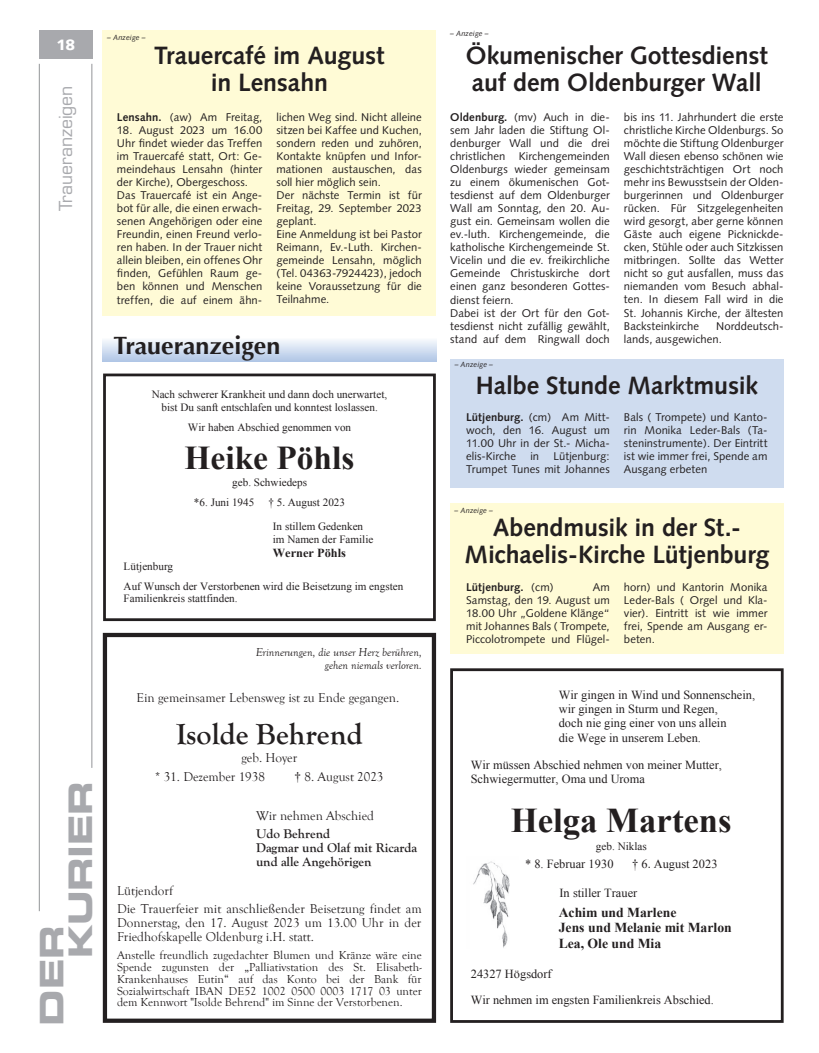
<style>
.page{position:relative;width:819px;height:1053px;background:#fff}
.page>*{position:absolute;margin:0;border:0;box-sizing:border-box;transform-origin:0 0}
.t1{font:700 34.62px "Times New Roman";color:#231f20}
.t2{font:700 33.25px "Times New Roman";color:#231f20}
.t3{font:32.5px/28.9px "Eurostile LT Std Bold Ex 2";letter-spacing:-.01em;color:#a8a9ad}
.t4{font:700 30px "Goudy Old Style";color:#231f20}
.t5{font:700 25px/27.5px "Syntax LT Std";letter-spacing:-.005em;color:#231f20;text-align:center}
.t6{font:700 25px "Optima";color:#231f20}
.t7{font:17.5px "Eurostile LT Std";color:#a8a9ad}
.t8{font:900 15px "Syntax LT Std";color:#fff}
.t9{font:700 13.75px/15.8px "Times New Roman";color:#231f20}
.t10{font:13.12px/13.8px "Goudy Old Style";color:#231f20;text-align:justify}
.t11{font:700 13.12px/13.8px "Goudy Old Style";color:#231f20}
.t12{font:12.38px/14.2px "Times New Roman";color:#231f20}
.t13{font:700 12.25px "Times New Roman";color:#231f20}
.t14{font:11.88px/11.9px "Goudy Old Style";color:#231f20;text-align:justify}
.t15{font:italic 11.88px/12.5px "Goudy Old Style";color:#231f20;text-align:right}
.t16{font:11.25px/13px "Syntax";letter-spacing:.005em;color:#231f20;text-align:justify}
.t17{font:700 11.25px "Syntax";letter-spacing:.01em;color:#231f20}
.t18{font:11.12px/19.9px "Times New Roman";color:#231f20}
.t19{font:italic 7.5px "Syntax LT Std";letter-spacing:.015em;color:#231f20}
.s1{font-weight:700}
.s2{font-weight:400}
</style>
<div class="page">
<div style="left:450px;top:358px;width:333px;height:129px;background:#cfdcef"></div>
<div style="left:450px;top:503px;width:333px;height:151px;background:#fffbd6"></div>
<div style="left:103px;top:30px;width:333px;height:285px;background:#fffbd6"></div>
<hr style="left:39px;top:64px;width:1px;height:847px;background:#939598">
<hr style="left:92px;top:64px;width:1px;height:703px;background:#939598">
<div style="left:39px;top:30px;width:53px;height:29px;background:#a8a9ad"></div>
<div style="left:103px;top:373px;width:333px;height:248px;border:3px solid #231f20"></div>
<div style="left:450px;top:668px;width:333px;height:354px;border:3px solid #231f20"></div>
<img style="left:473px;top:861px;width:37px;height:87px">
<div style="left:103px;top:632px;width:333px;height:390px;border:4px solid #231f20"></div>
<div style="left:103px;top:337px;width:333px;height:24px;background:linear-gradient(to bottom,#fcfdfe,#b5c9e7)"></div>
<p class="t8" style="left:56px;top:36px;width:20px">18</p>
<p class="t7" style="left:55px;top:211px;width:127px;rotate:-90deg">Traueranzeigen</p>
<p class="t19" style="left:107px;top:32px;width:40px">– Anzeige –</p>
<p class="t5" style="left:154px;top:41px;width:232px">Trauercafé im August in Lensahn</p>
<p class="t16" style="left:117px;top:110px;width:147px"><span class="s1">Lensahn.</span> (aw) Am Freitag,</p>
<p class="t16" style="left:117px;top:123px;width:147px;text-align:left">18. August 2023 um 16.00<br>Uhr findet wieder das Treffen im Trauercafé statt, Ort: Ge&shy;meindehaus Lensahn (hinter der Kirche), Obergeschoss.<br>Das Trauercafé ist ein Ange&shy;bot für alle, die einen erwach&shy;senen Angehörigen oder eine<br>Freundin, einen Freund verlo&shy;ren haben. In der Trauer nicht allein bleiben, ein offenes Ohr finden, Gefühlen Raum ge&shy;ben können und Menschen treffen, die auf einem ähn-</p>
<p class="t16" style="left:276px;top:110px;width:147px;text-align:left">lichen Weg sind. Nicht alleine sitzen bei Kaffee und Kuchen, sondern reden und zuhören,<br>Kontakte knüpfen und Infor&shy;mationen austauschen, das soll hier möglich sein.<br>Der nächste Termin ist für<br>Freitag, 29. September 2023 geplant.<br>Eine Anmeldung ist bei Pastor<br>Reimann, Ev.-Luth. Kirchen&shy;gemeinde Lensahn, möglich (Tel. 04363-7924423), jedoch keine Voraussetzung für die<br>Teilnahme.</p>
<p class="t6" style="left:113px;top:330px;width:168px">Traueranzeigen</p>
<p class="t18" style="left:152px;top:388px;width:237px;line-height:12.9px;text-align:center">Nach schwerer Krankheit und dann doch unerwartet, bist Du sanft entschlafen und konntest loslassen.</p>
<p class="t18" style="left:188px;top:417px;width:165px">Wir haben Abschied genommen von</p>
<p class="t2" style="left:184px;top:434px;width:171px">Heike Pöhls</p>
<p class="t18" style="left:194px;top:472px;width:115px;text-indent:38px">geb. Schwiedeps *6. Juni 1945</p>
<p class="t18" style="left:273px;top:490px;width:92px;line-height:24.1px;text-indent:-4px">† 5. August 2023<br>In stillem Gedenken</p>
<p class="t18" style="left:273px;top:529px;width:102px">im Namen der Familie</p>
<p class="t13" style="left:273px;top:544px;width:75px">Werner Pöhls</p>
<p class="t18" style="left:124px;top:556px;width:281px">Lütjenburg<br>Auf Wunsch der Verstorbenen wird die Beisetzung im engsten</p>
<p class="t18" style="left:124px;top:588px;width:115px">Familienkreis stattfinden.</p>
<p class="t3" style="left:37px;top:958px;width:179px;text-indent:-67px;rotate:-90deg">DER<br>KURIER</p>
<p class="t15" style="left:256px;top:646px;width:167px">Erinnerungen, die unser Herz berühren, gehen niemals verloren.</p>
<p class="t10" style="left:136px;top:691px;width:264px">Ein gemeinsamer Lebensweg ist zu Ende gegangen.</p>
<p class="t4" style="left:176px;top:717px;width:188px">Isolde Behrend</p>
<p class="t10" style="left:241px;top:750px;width:57px">geb. Hoyer</p>
<p class="t10" style="left:155px;top:769px;width:111px">* 31. Dezember 1938</p>
<p class="t10" style="left:294px;top:769px;width:90px">† 8. August 2023</p>
<p class="t10" style="left:256px;top:808px;width:119px">Wir nehmen Abschied</p>
<p class="t10" style="left:117px;top:884px;width:57px">Lütjendorf</p>
<p class="t11" style="left:256px;top:827px;width:162px">Udo Behrend<br>Dagmar und Olaf mit Ricarda und alle Angehörigen</p>
<p class="t10" style="left:117px;top:902px;width:306px">Die Trauerfeier mit anschließender Beisetzung findet am Donnerstag, den 17. August 2023 um 13.00 Uhr in der Friedhofskapelle Oldenburg i.H. statt.</p>
<p class="t14" style="left:117px;top:949px;width:306px">Anstelle freundlich zugedachter Blumen und Kränze wäre eine Spende zugunsten der „Palliativstation des St. Elisabeth-Krankenhauses Eutin“ auf das Konto bei der Bank für Sozialwirtschaft IBAN DE52 1002 0500 0003 1717 03 unter dem Kennwort "Isolde Behrend" im Sinne der Verstorbenen.</p>
<p class="t19" style="left:450px;top:29px;width:40px">– Anzeige –</p>
<p class="t5" style="left:466px;top:41px;width:303px;text-align:left">Ökumenischer Gottesdienst auf dem Oldenburger Wall</p>
<p class="t16" style="left:450px;top:110px;width:161px;text-align:left"><span class="s1">Oldenburg.</span> (mv) Auch in die&shy;sem Jahr laden die Stiftung Ol&shy;denburger Wall und die drei christlichen Kirchengemeinden<br>Oldenburgs wieder gemeinsam zu einem ökumenischen Got&shy;tesdienst auf dem Oldenburger<br>Wall am Sonntag, den 20. Au&shy;gust ein. Gemeinsam wollen die ev.-luth. Kirchengemeinde, die katholische Kirchengemeinde St.<br>Vicelin und die ev. freikirchliche<br>Gemeinde Christuskirche dort einen ganz besonderen Gottes&shy;dienst feiern.<br>Dabei ist der Ort für den Got&shy;tesdienst nicht zufällig gewählt, stand auf dem Ringwall doch</p>
<p class="t16" style="left:624px;top:110px;width:161px">bis ins 11. Jahrhundert die erste christliche Kirche Oldenburgs. So möchte die Stiftung Oldenburger Wall diesen ebenso schönen wie geschichtsträchtigen Ort noch mehr ins Bewusstsein der Olden&shy;burgerinnen und Oldenburger rücken. Für Sitzgelegenheiten wird gesorgt, aber gerne können Gäste auch eigene Picknickde&shy;cken, Stühle oder auch Sitzkissen mitbringen. Sollte das Wetter nicht so gut ausfallen, muss das niemanden vom Besuch abhal&shy;ten. In diesem Fall wird in die St. Johannis Kirche, der ältesten Backsteinkirche</p>
<p class="t16" style="left:624px;top:319px;width:161px;text-indent:92px">Norddeutsch&shy;lands, ausgewichen.</p>
<p class="t19" style="left:454px;top:360px;width:40px">– Anzeige –</p>
<p class="t5" style="left:475px;top:371px;width:284px">Halbe Stunde Marktmusik</p>
<p class="t16" style="left:466px;top:411px;width:145px"><span class="s1">Lütjenburg.</span> (cm) Am Mitt&shy;woch, den 16. August um 11.00 Uhr in der St.- Micha&shy;elis-Kirche</p>
<p class="t16" style="left:624px;top:411px;width:145px">Bals ( Trompete) und Kanto&shy;rin Monika Leder-Bals (Ta&shy;steninstrumente). Der Eintritt ist wie immer frei, Spende am Ausgang erbeten</p>
<p class="t16" style="left:466px;top:450px;width:145px;text-align:right">Lütjenburg:<br>Trumpet Tunes mit Johannes</p>
<p class="t16" style="left:530px;top:450px;width:10px">in</p>
<p class="t19" style="left:454px;top:506px;width:40px">– Anzeige –</p>
<p class="t5" style="left:464px;top:513px;width:306px">Abendmusik in der St.-<br>Michaelis-Kirche Lütjenburg</p>
<p class="t17" style="left:466px;top:580px;width:89px">Lütjenburg. <span class="s2">(cm)</span></p>
<p class="t16" style="left:466px;top:580px;width:145px;text-indent:126px">Am Samstag, den 19. August um 18.00 Uhr „Goldene Klänge“ mit Johannes Bals ( Trompete, Piccolotrompete und Flügel-</p>
<p class="t16" style="left:624px;top:580px;width:145px">horn) und Kantorin Monika Leder-Bals ( Orgel und Kla&shy;vier). Eintritt ist wie immer frei, Spende am Ausgang er&shy;beten.</p>
<p class="t12" style="left:558px;top:687px;width:198px">Wir gingen in Wind und Sonnenschein, wir gingen in Sturm und Regen,<br>doch nie ging einer von uns allein<br>die Wege in unserem Leben.</p>
<p class="t12" style="left:470px;top:757px;width:253px">Wir müssen Abschied nehmen von meiner Mutter,<br>Schwiegermutter, Oma und Uroma</p>
<p class="t1" style="left:511px;top:796px;width:222px">Helga Martens</p>
<p class="t18" style="left:596px;top:836px;width:52px">geb. Niklas</p>
<p class="t12" style="left:525px;top:856px;width:90px">* 8. Februar 1930</p>
<p class="t12" style="left:632px;top:856px;width:87px">† 6. August 2023</p>
<p class="t12" style="left:559px;top:885px;width:79px">In stiller Trauer</p>
<p class="t9" style="left:558px;top:903px;width:174px">Achim und Marlene<br>Jens und Melanie mit Marlon<br>Lea, Ole und Mia</p>
<p class="t12" style="left:470px;top:961px;width:245px;line-height:25.8px">24327 Högsdorf<br>Wir nehmen im engsten Familienkreis Abschied.</p>
</div>
